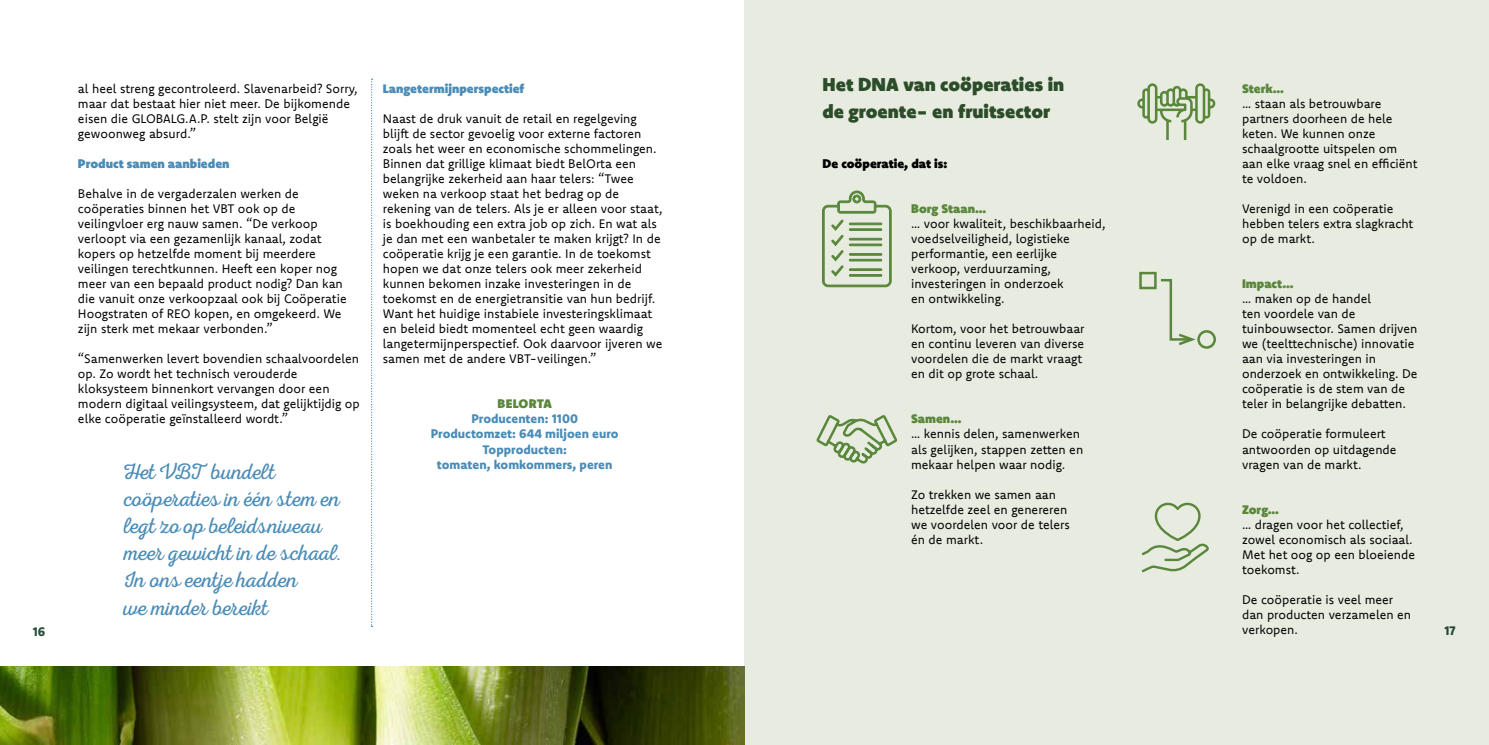
<style>
.page{position:relative;width:1489px;height:745px;background:#fff}
.page>*{position:absolute;margin:0;border:0;box-sizing:border-box;transform-origin:0 0}
.t1{font:22.5px/27px "Nexa Rust Script L 0";color:#4a8cb7}
.t2{font:900 18.75px/27px "Komet";color:#2b4d29}
.t3{font:12.5px/15px "Komet";color:#000}
.t4{font:800 12.5px/15px "Komet";color:#4a8cb7;text-align:center}
.t5{font:900 12.5px "Komet";color:#4a8cb7}
.t6{font:900 12.5px "Komet";color:#59873b}
.t7{font:900 12.5px "Komet";color:#000}
.t8{font:800 12.5px "Komet";color:#294f3d}
</style>
<div class="page">
<div style="left:744px;top:0;width:744px;height:744px;background:#e8ebdf"></div>
<img style="left:0;top:666px;width:744px;height:78px">
<svg style="left:371px;top:79px;width:1px;height:547px"></svg>
<svg style="left:822px;top:190px;width:70px;height:97px"></svg>
<svg style="left:816px;top:415px;width:81px;height:49px"></svg>
<svg style="left:1137px;top:83px;width:78px;height:57px"></svg>
<svg style="left:1141px;top:502px;width:68px;height:71px"></svg>
<div style="left:1139px;top:272px;width:17px;height:17px;border:2px solid #59873b"></div>
<div style="left:1197px;top:330px;width:18px;height:18px;border:2px solid #59873b;border-radius:50%"></div>
<svg style="left:1160px;top:279px;width:39px;height:67px"></svg>
<h2 class="t2" style="left:822px;top:70px;width:243px">Het DNA van coöperaties in de groente- en fruitsector</h2>
<p class="t7" style="left:822px;top:155px;width:126px">De coöperatie, dat is:</p>
<p class="t6" style="left:911px;top:200px;width:77px">Borg Staan…</p>
<p class="t3" style="left:911px;top:216px;width:196px">… voor kwaliteit, beschikbaarheid, voedselveiligheid, logistieke performantie, een eerlijke verkoop, verduurzaming, investeringen in onderzoek<br>en ontwikkeling.</p>
<p class="t3" style="left:911px;top:321px;width:175px">Kortom, voor het betrouwbaar en continu leveren van diverse voordelen die de markt vraagt en dit op grote schaal.</p>
<p class="t6" style="left:911px;top:410px;width:52px">Samen…</p>
<p class="t3" style="left:911px;top:426px;width:174px">… kennis delen, samenwerken als gelijken, stappen zetten en mekaar helpen waar nodig.</p>
<p class="t3" style="left:911px;top:486px;width:160px">Zo trekken we samen aan hetzelfde zeel en genereren we voordelen voor de telers én de markt.</p>
<p class="t5" style="left:383px;top:80px;width:143px">Langetermijnperspectief</p>
<p class="t3" style="left:383px;top:111px;width:281px">Naast de druk vanuit de retail en regelgeving blijft de sector gevoelig voor externe factoren zoals het weer en economische schommelingen.<br>Binnen dat grillige klimaat biedt BelOrta een belangrijke zekerheid aan haar telers: “Twee weken na verkoop staat het bedrag op de rekening van de telers. Als je er alleen voor staat, is boekhouding een extra job op zich. En wat als je dan met een wanbetaler te maken krijgt? In de coöperatie krijg je een garantie. In de toekomst hopen we dat onze telers ook meer zekerheid kunnen bekomen inzake investeringen in de toekomst en de energietransitie van hun bedrijf.<br>Want het huidige instabiele investeringsklimaat en beleid biedt momenteel echt geen waardig langetermijnperspectief. Ook daarvoor ijveren we samen met de andere VBT-veilingen.”</p>
<p class="t6" style="left:497px;top:395px;width:56px">BELORTA</p>
<p class="t4" style="left:430px;top:411px;width:189px">Producenten: 1100<br>Productomzet: 644 miljoen euro<br>Topproducten:</p>
<p class="t3" style="left:78px;top:81px;width:281px">al heel streng gecontroleerd. Slavenarbeid? Sorry, maar dat bestaat hier niet meer. De bijkomende eisen die GLOBALG.A.P. stelt zijn voor België gewoonweg absurd.”</p>
<p class="t5" style="left:78px;top:155px;width:153px">Product samen aanbieden</p>
<p class="t3" style="left:78px;top:186px;width:270px">Behalve in de vergaderzalen werken de coöperaties binnen het VBT ook op de veilingvloer erg nauw samen. “De verkoop verloopt via een gezamenlijk kanaal, zodat kopers op hetzelfde moment bij meerdere veilingen terechtkunnen. Heeft een koper nog meer van een bepaald product nodig? Dan kan die vanuit onze verkoopzaal ook bij Coöperatie Hoogstraten of REO kopen, en omgekeerd. We zijn sterk met mekaar verbonden.”</p>
<p class="t3" style="left:78px;top:351px;width:283px">“Samenwerken levert bovendien schaalvoordelen op. Zo wordt het technisch verouderde kloksysteem binnenkort vervangen door een modern digitaal veilingsysteem, dat gelijktijdig op elke coöperatie geïnstalleerd wordt.”</p>
<p class="t6" style="left:1241px;top:80px;width:43px">Sterk…</p>
<p class="t3" style="left:1241px;top:96px;width:177px">… staan als betrouwbare partners doorheen de hele keten. We kunnen onze schaalgrootte uitspelen om aan elke vraag snel en efficiënt te voldoen.</p>
<p class="t3" style="left:1241px;top:201px;width:173px">Verenigd in een coöperatie hebben telers extra slagkracht op de markt.</p>
<p class="t6" style="left:1241px;top:275px;width:53px">Impact…</p>
<p class="t3" style="left:1241px;top:291px;width:177px">… maken op de handel<br>ten voordele van de tuinbouwsector. Samen drijven we (teelttechnische) innovatie aan via investeringen in onderzoek en ontwikkeling. De coöperatie is de stem van de teler in belangrijke debatten.</p>
<p class="t3" style="left:1241px;top:426px;width:156px">De coöperatie formuleert antwoorden op uitdagende vragen van de markt.</p>
<p class="t6" style="left:1241px;top:500px;width:38px">Zorg…</p>
<p class="t3" style="left:1241px;top:516px;width:174px">… dragen voor het collectief, zowel economisch als sociaal.<br>Met het oog op een bloeiende toekomst.</p>
<p class="t3" style="left:1241px;top:591px;width:171px">De coöperatie is veel meer dan producten verzamelen en verkopen.</p>
<h1 class="t1" style="left:124px;top:461px;width:154px">Het VBT bundelt</h1>
<p class="t4" style="left:437px;top:456px;width:177px">tomaten, komkommers, peren</p>
<h1 class="t1" style="left:124px;top:488px;width:219px">coöperaties in één stem en legt zo op beleidsniveau meer gewicht in de schaal.<br>In ons eentje hadden<br>we minder bereikt</h1>
<p class="t8" style="left:33px;top:622px;width:14px">16</p>
<p class="t8" style="left:1444px;top:621px;width:13px">17</p>
</div>
